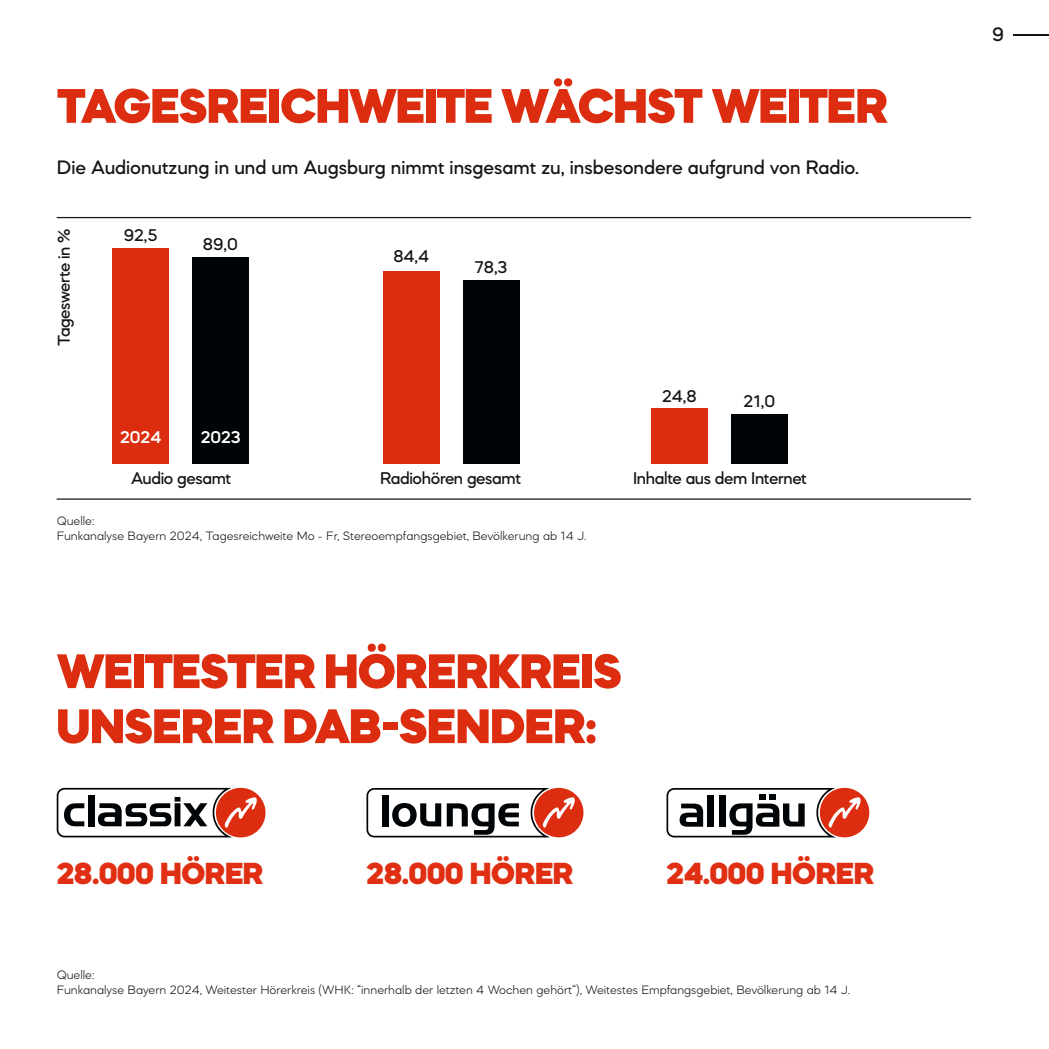
<style>
.page{position:relative;width:1049px;height:1049px;background:#fff}
.page>*{position:absolute;margin:0;border:0;box-sizing:border-box;transform-origin:0 0}
.t1{font:900 50px/55px "Mazzard M";letter-spacing:-.005em;color:#dc2d10}
.t2{font:900 31.5px "Mazzard M";color:#e02f13}
.t3{font:500 20px "Mazzard M";color:#131413}
.t4{font:500 17.5px "Mazzard M";letter-spacing:-.02em;color:#131413}
.t5{font:600 17.5px "Mazzard M";color:#fff}
.t6{font:300 12.5px/15px "Mazzard M";color:#131413}
</style>
<div class="page">
<svg style="left:57px;top:788px;width:209px;height:49px"></svg>
<svg style="left:366px;top:788px;width:218px;height:49px"></svg>
<svg style="left:666px;top:788px;width:204px;height:49px"></svg>
<div style="left:759px;top:794px;width:7px;height:6px;background:#000406"></div>
<div style="left:769px;top:794px;width:7px;height:6px;background:#000406"></div>
<hr style="left:57px;top:217px;width:914px;height:1px;background:#131413">
<hr style="left:57px;top:498px;width:914px;height:2px;background:#131413">
<hr style="left:1013px;top:34px;width:36px;height:2px;background:#131413">
<div style="left:112px;top:248px;width:57px;height:216px;background:#dc2d10"></div>
<div style="left:383px;top:271px;width:56px;height:193px;background:#dc2d10"></div>
<div style="left:651px;top:409px;width:57px;height:55px;background:#dc2d10"></div>
<div style="left:192px;top:257px;width:57px;height:207px;background:#000406"></div>
<div style="left:463px;top:280px;width:56px;height:184px;background:#000406"></div>
<div style="left:731px;top:414px;width:57px;height:50px;background:#000406"></div>
<h1 class="t1" style="left:57px;top:78px;width:833px">TAGESREICHWEITE WÄCHST WEITER</h1>
<h3 class="t3" style="left:57px;top:155px;width:804px">Die Audionutzung in und um Augsburg nimmt insgesamt zu, insbesondere aufgrund von Radio.</h3>
<h3 class="t4" style="left:53px;top:346px;width:119px;rotate:-90deg">Tageswerte in %</h3>
<h3 class="t4" style="left:124px;top:224px;width:35px">92,5</h3>
<h3 class="t4" style="left:203px;top:234px;width:36px">89,0</h3>
<h3 class="t5" style="left:120px;top:426px;width:43px">2024</h3>
<h3 class="t5" style="left:201px;top:426px;width:42px">2023</h3>
<h3 class="t4" style="left:131px;top:467px;width:102px">Audio gesamt</h3>
<h3 class="t4" style="left:393px;top:246px;width:37px">84,4</h3>
<h3 class="t4" style="left:475px;top:256px;width:34px">78,3</h3>
<h3 class="t4" style="left:662px;top:385px;width:36px">24,8</h3>
<h3 class="t4" style="left:743px;top:390px;width:33px">21,0</h3>
<h3 class="t4" style="left:380px;top:467px;width:142px">Radiohören gesamt</h3>
<h3 class="t4" style="left:633px;top:467px;width:175px">Inhalte aus dem Internet</h3>
<p class="t6" style="left:57px;top:513px;width:531px">Quelle:<br>Funkanalyse Bayern 2024, Tagesreichweite Mo - Fr, Stereoempfangsgebiet, Bevölkerung ab 14 J.</p>
<h1 class="t1" style="left:57px;top:643px;width:566px">WEITESTER HÖRERKREIS<br>UNSERER DAB-SENDER:</h1>
<h2 class="t2" style="left:57px;top:853px;width:208px">28.000 HÖRER</h2>
<h2 class="t2" style="left:366px;top:853px;width:208px">28.000 HÖRER</h2>
<h2 class="t2" style="left:666px;top:853px;width:209px">24.000 HÖRER</h2>
<p class="t6" style="left:57px;top:967px;width:795px">Quelle:<br>Funkanalyse Bayern 2024, Weitester Hörerkreis (WHK: “innerhalb der letzten 4 Wochen gehört“), Weitestes Empfangsgebiet, Bevölkerung ab 14 J.</p>
<h3 class="t3" style="left:992px;top:22px;width:13px">9</h3>
</div>
